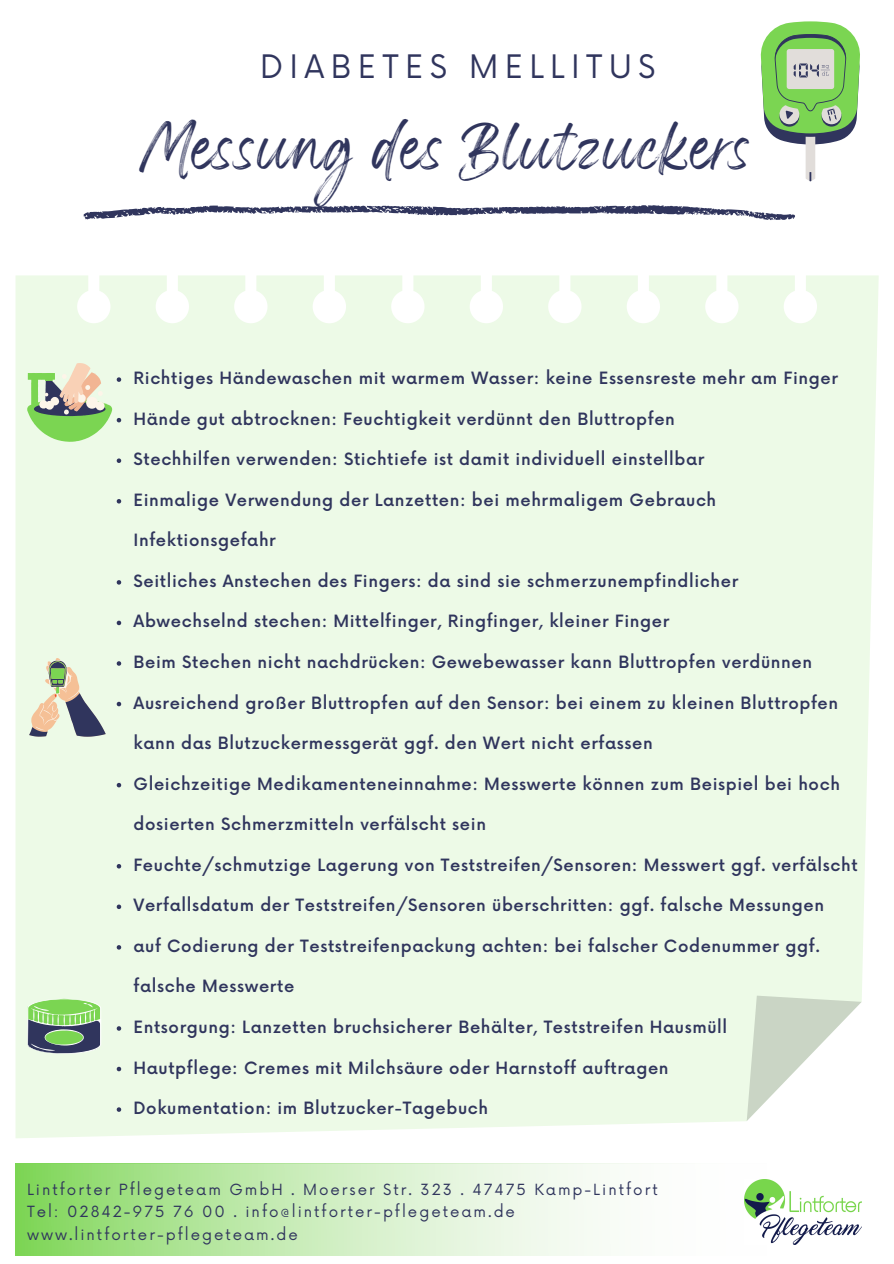
<style>
.page{position:relative;width:894px;height:1264px;background:#fff}
.page>*{position:absolute;margin:0;border:0;box-sizing:border-box;transform-origin:0 0}
.t1{font:36px "Wonderful Branding";color:#30355d}
.t2{font:31.5px "Now";letter-spacing:.2em;color:#30355d}
.t3{font:500 16.5px "Now";letter-spacing:.04em;color:#30355d}
.t4{font:15px/22.5px "Now";letter-spacing:.13em;color:#30355d}
</style>
<div class="page">
<div style="left:16px;top:275px;width:862px;height:863px;background:#edfae7"></div>
<svg style="left:76px;top:539px;width:724px;height:2px"></svg>
<div style="left:76px;top:456px;width:724px;height:7px;background:#edfae7"></div>
<svg style="left:117px;top:499px;width:4px;height:4px"></svg>
<svg style="left:117px;top:580px;width:4px;height:4px"></svg>
<div style="left:76px;top:620px;width:724px;height:5px;background:#edfae7"></div>
<div style="left:76px;top:783px;width:724px;height:8px;background:#edfae7"></div>
<div style="left:76px;top:864px;width:724px;height:10px;background:#edfae7"></div>
<svg style="left:117px;top:904px;width:4px;height:5px"></svg>
<div style="left:76px;top:945px;width:724px;height:12px;background:#edfae7"></div>
<svg style="left:16px;top:1163px;width:638px;height:92px"></svg>
<img style="left:744px;top:1179px;width:117px;height:64px">
<svg style="left:83px;top:21px;width:777px;height:199px"></svg>
<svg style="left:27px;top:363px;width:94px;height:79px"></svg>
<div style="left:29px;top:658px;width:771px;height:78px;background:#edfae7"></div>
<svg style="left:27px;top:995px;width:834px;height:126px"></svg>
<h2 class="t2" style="left:260px;top:49px;width:397px">DIABETES MELLITUS</h2>
<h1 class="t1" style="left:139px;top:139px;width:619px">Messung des Blutzuckers</h1>
<p class="t3" style="left:133px;top:369px;width:705px">Richtiges Händewaschen mit warmem Wasser: keine Essensreste mehr am Finger</p>
<p class="t3" style="left:133px;top:410px;width:542px">Hände gut abtrocknen: Feuchtigkeit verdünnt den Bluttropfen</p>
<p class="t3" style="left:133px;top:450px;width:572px">Stechhilfen verwenden: Stichtiefe ist damit individuell einstellbar</p>
<p class="t3" style="left:133px;top:491px;width:584px">Einmalige Verwendung der Lanzetten: bei mehrmaligem Gebrauch</p>
<p class="t3" style="left:133px;top:531px;width:144px">Infektionsgefahr</p>
<p class="t3" style="left:133px;top:572px;width:606px">Seitliches Anstechen des Fingers: da sind sie schmerzunempfindlicher</p>
<p class="t3" style="left:133px;top:612px;width:537px">Abwechselnd stechen: Mittelfinger, Ringfinger, kleiner Finger</p>
<p class="t3" style="left:133px;top:653px;width:679px">Beim Stechen nicht nachdrücken: Gewebewasser kann Bluttropfen verdünnen</p>
<p class="t3" style="left:133px;top:693px;width:706px">Ausreichend großer Bluttropfen auf den Sensor: bei einem zu kleinen Bluttropfen</p>
<p class="t3" style="left:133px;top:734px;width:520px">kann das Blutzuckermessgerät ggf. den Wert nicht erfassen</p>
<p class="t3" style="left:133px;top:774px;width:707px">Gleichzeitige Medikamenteneinnahme: Messwerte können zum Beispiel bei hoch</p>
<p class="t3" style="left:133px;top:815px;width:354px">dosierten Schmerzmitteln verfälscht sein</p>
<p class="t3" style="left:133px;top:855px;width:725px">Feuchte/schmutzige Lagerung von Teststreifen/Sensoren: Messwert ggf. verfälscht</p>
<p class="t3" style="left:133px;top:896px;width:692px">Verfallsdatum der Teststreifen/Sensoren überschritten: ggf. falsche Messungen</p>
<p class="t3" style="left:133px;top:937px;width:687px">auf Codierung der Teststreifenpackung achten: bei falscher Codenummer ggf.</p>
<p class="t3" style="left:133px;top:977px;width:162px">falsche Messwerte</p>
<p class="t3" style="left:133px;top:1018px;width:595px">Entsorgung: Lanzetten bruchsicherer Behälter, Teststreifen Hausmüll</p>
<p class="t3" style="left:133px;top:1058px;width:536px">Hautpflege: Cremes mit Milchsäure oder Harnstoff auftragen</p>
<p class="t3" style="left:133px;top:1099px;width:356px">Dokumentation: im Blutzucker-Tagebuch</p>
<p class="t4" style="left:27px;top:1178px;width:632px">Lintforter Pflegeteam GmbH . Moerser Str. 323 . 47475 Kamp-Lintfort<br>Tel: 02842-975 76 00 . info@lintforter-pflegeteam.de www.lintforter-pflegeteam.de</p>
</div>
